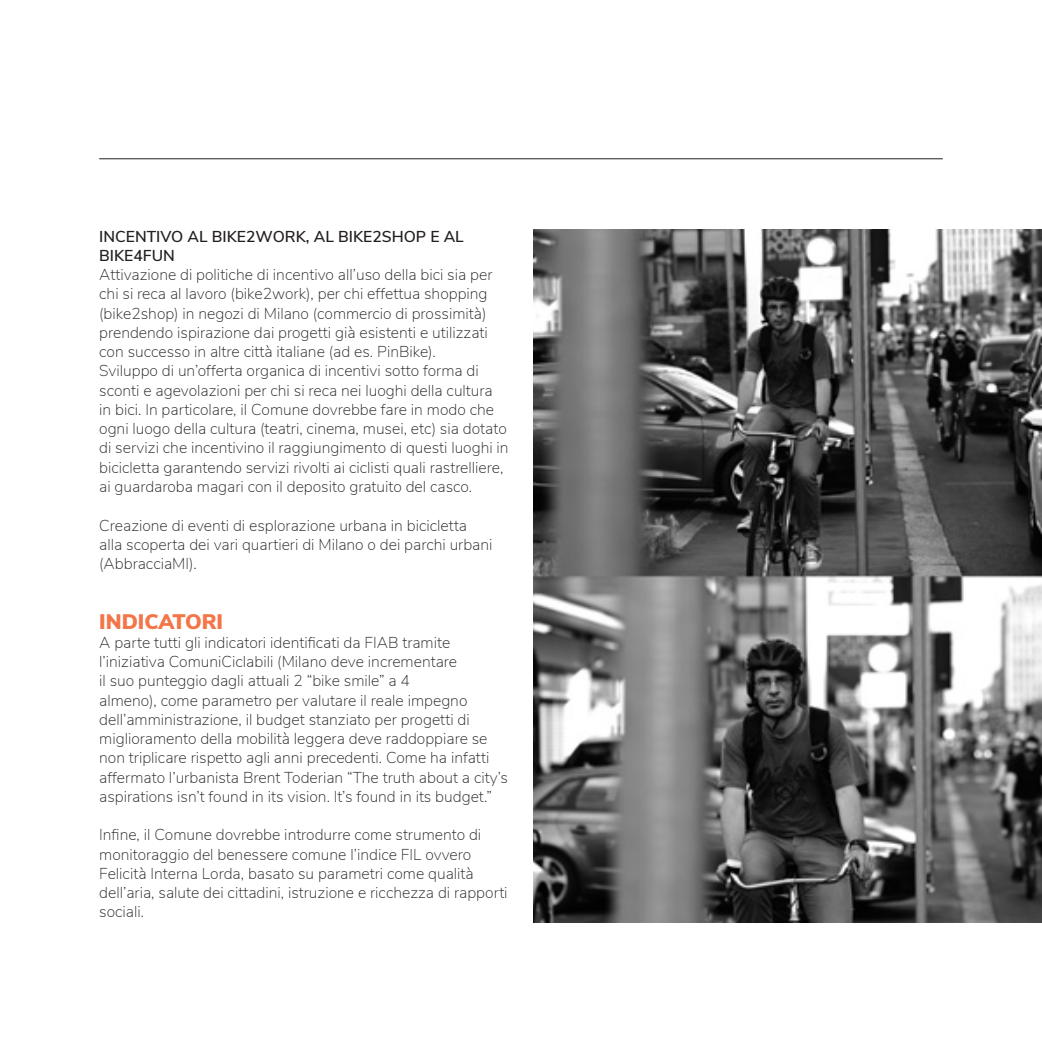
<style>
.page{position:relative;width:1042px;height:1042px;background:#fff}
.page>*{position:absolute;margin:0;border:0;box-sizing:border-box;transform-origin:0 0}
.t1{font:900 21px "Nunito Sans";color:#f37548}
.t2{font:200 15.75px/19.2px "Nunito Sans";color:#231f20}
.t3{font:600 15.75px/19.2px "Nunito Sans";color:#231f20}
</style>
<div class="page">
<hr style="left:99px;top:158px;width:844px;height:1px;background:#231f20">
<img style="left:533px;top:230px;width:509px;height:692px">
<p class="t3" style="left:99px;top:226px;width:366px">INCENTIVO AL BIKE2WORK, AL BIKE2SHOP E AL<br>BIKE4FUN</p>
<p class="t2" style="left:99px;top:264px;width:411px">Attivazione di politiche di incentivo all’uso della bici sia per chi si reca al lavoro (bike2work), per chi effettua shopping (bike2shop) in negozi di Milano (commercio di prossimità) prendendo ispirazione dai progetti già esistenti e utilizzati con successo in altre città italiane (ad es. PinBike).<br>Sviluppo di un’offerta organica di incentivi sotto forma di sconti e agevolazioni per chi si reca nei luoghi della cultura in bici. In particolare, il Comune dovrebbe fare in modo che ogni luogo della cultura (teatri, cinema, musei, etc) sia dotato di servizi che incentivino il raggiungimento di questi luoghi in bicicletta garantendo servizi rivolti ai ciclisti quali rastrelliere, ai guardaroba magari con il deposito gratuito del casco.</p>
<p class="t2" style="left:99px;top:515px;width:395px">Creazione di eventi di esplorazione urbana in bicicletta alla scoperta dei vari quartieri di Milano o dei parchi urbani (AbbracciaMI).</p>
<h1 class="t1" style="left:99px;top:606px;width:125px">INDICATORI</h1>
<p class="t2" style="left:99px;top:632px;width:410px">A parte tutti gli indicatori identificati da FIAB tramite l’iniziativa ComuniCiclabili (Milano deve incrementare<br>il suo punteggio dagli attuali 2 “bike smile” a 4<br>almeno), come parametro per valutare il reale impegno dell’amministrazione, il budget stanziato per progetti di miglioramento della mobilità leggera deve raddoppiare se non triplicare rispetto agli anni precedenti. Come ha infatti affermato l’urbanista Brent Toderian “The truth about a city’s aspirations isn’t found in its vision. It’s found in its budget.”</p>
<p class="t2" style="left:99px;top:824px;width:410px">Infine, il Comune dovrebbe introdurre come strumento di monitoraggio del benessere comune l’indice FIL ovvero Felicità Interna Lorda, basato su parametri come qualità dell’aria, salute dei cittadini, istruzione e ricchezza di rapporti sociali.</p>
</div>
